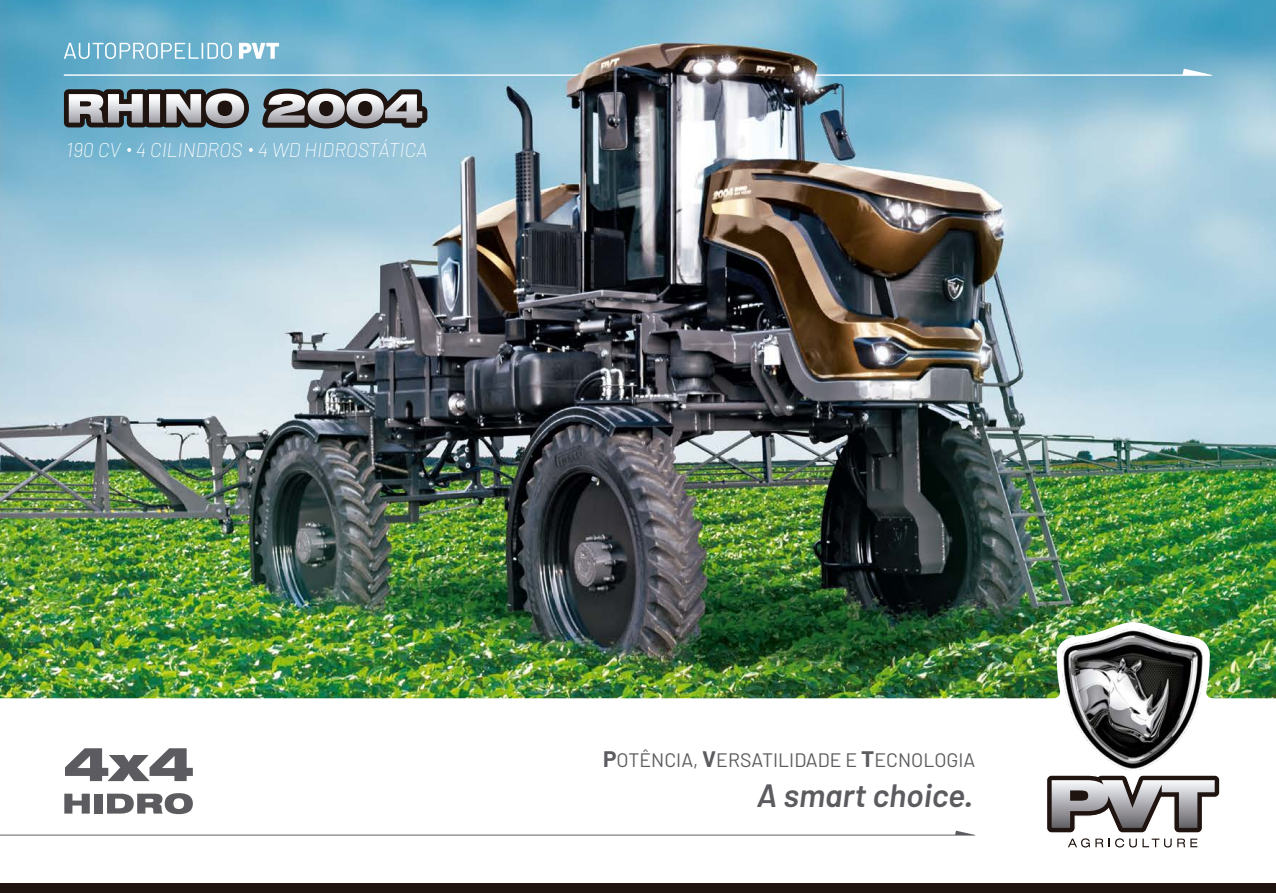
<style>
.page{position:relative;width:1276px;height:893px;background:#fff}
.page>*{position:absolute;margin:0;border:0;box-sizing:border-box;transform-origin:0 0}
.t1{font:italic 600 32.4px "Barlow";color:#5c5b5f}
.t2{font:italic 200 19.95px "Barlow";color:#fff}
.t3{font:19.5px "Barlow";color:#5c5b5f}
.s1{font-weight:700;font-size:22.5px}
</style>
<div class="page">
<img style="left:0;top:0;width:1276px;height:622px">
<img style="left:0;top:622px;width:1276px;height:226px">
<svg style="left:64px;top:43px;width:168px;height:16px"></svg>
<svg style="left:239px;top:43px;width:40px;height:16px"></svg>
<img style="left:1063px;top:630px;width:140px;height:139px">
<svg style="left:1046px;top:775px;width:174px;height:72px"></svg>
<svg style="left:127px;top:148px;width:4px;height:4px"></svg>
<svg style="left:249px;top:148px;width:4px;height:4px"></svg>
<svg style="left:0;top:831px;width:975px;height:5px"></svg>
<svg style="left:64px;top:69px;width:1148px;height:7px"></svg>
<div style="left:0;top:883px;width:1276px;height:10px;background:#1f1410"></div>
<svg style="left:65px;top:748px;width:128px;height:33px"></svg>
<svg style="left:64px;top:794px;width:26px;height:20px"></svg>
<div style="left:94px;top:794px;width:8px;height:20px;background:#5c5b5f"></div>
<svg style="left:107px;top:793px;width:86px;height:21px"></svg>
<svg style="left:64px;top:88px;width:363px;height:40px"></svg>
<p class="t2" style="left:66px;top:137px;width:362px">190 CV 4 CILINDROS 4 WD HIDROSTÁTICA</p>
<p class="t3" style="left:603px;top:748px;width:374px"><span class="s1">P</span>OTÊNCIA, <span class="s1">V</span>ERSATILIDADE E <span class="s1">T</span>ECNOLOGIA</p>
<h1 class="t1" style="left:757px;top:775px;width:217px">A smart choice.</h1>
</div>
